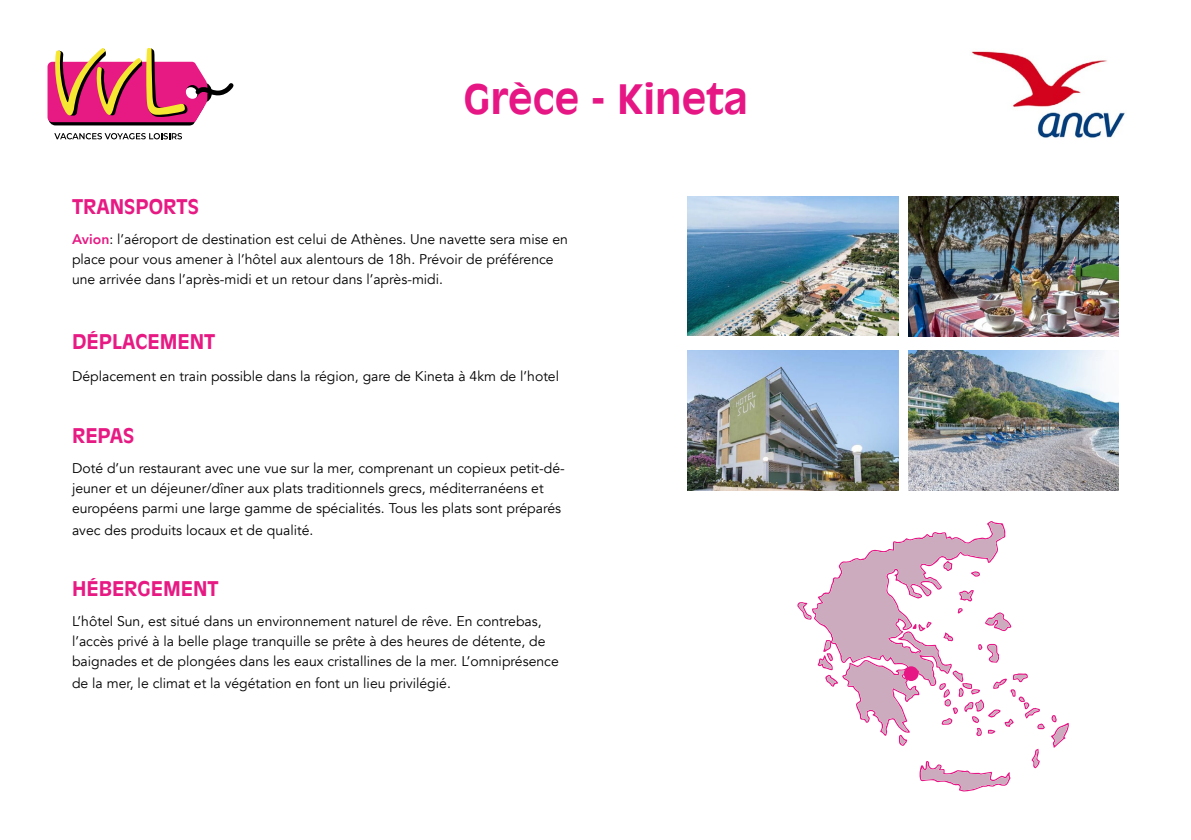
<style>
.page{position:relative;width:1191px;height:840px;background:#fff}
.page>*{position:absolute;margin:0;border:0;box-sizing:border-box;transform-origin:0 0}
.t1{font:700 40px "Antique Olive";color:#e61785}
.t2{font:700 20px "Antique Olive";color:#e71a84}
.t3{font:14px/20px "Avenir";color:#000}
.s1{font-weight:800;color:#e71a84}
</style>
<div class="page">
<svg style="left:54px;top:133px;width:128px;height:6px"></svg>
<svg style="left:48px;top:48px;width:186px;height:77px"></svg>
<img style="left:971px;top:51px;width:154px;height:87px">
<img style="left:687px;top:197px;width:211px;height:138px">
<img style="left:908px;top:197px;width:211px;height:139px">
<img style="left:687px;top:350px;width:211px;height:140px">
<img style="left:908px;top:350px;width:211px;height:140px">
<svg style="left:813px;top:522px;width:191px;height:212px"></svg>
<svg style="left:984px;top:612px;width:27px;height:19px"></svg>
<svg style="left:797px;top:602px;width:15px;height:17px"></svg>
<svg style="left:959px;top:589px;width:14px;height:12px"></svg>
<svg style="left:898px;top:734px;width:9px;height:12px"></svg>
<svg style="left:942px;top:560px;width:10px;height:11px"></svg>
<svg style="left:943px;top:632px;width:10px;height:9px"></svg>
<svg style="left:817px;top:641px;width:21px;height:45px"></svg>
<svg style="left:970px;top:571px;width:10px;height:5px"></svg>
<svg style="left:919px;top:669px;width:150px;height:122px"></svg>
<svg style="left:912px;top:621px;width:19px;height:10px"></svg>
<svg style="left:978px;top:643px;width:21px;height:19px"></svg>
<svg style="left:957px;top:607px;width:5px;height:6px"></svg>
<div style="left:904px;top:666px;width:14px;height:14px;background:#e61785;border-radius:50%"></div>
<h2 class="t2" style="left:72px;top:194px;width:128px">TRANSPORTS</h2>
<h1 class="t1" style="left:464px;top:75px;width:286px">Grèce - Kineta</h1>
<p class="t3" style="left:72px;top:229px;width:497px"><span class="s1">Avion</span>: l’aéroport de destination est celui de Athènes. Une navette sera mise en place pour vous amener à l’hôtel aux alentours de 18h. Prévoir de préférence une arrivée dans l’après-midi et un retour dans l’après-midi.</p>
<h2 class="t2" style="left:72px;top:329px;width:145px">DÉPLACEMENT</h2>
<p class="t3" style="left:72px;top:366px;width:488px">Déplacement en train possible dans la région, gare de Kineta à 4km de l’hotel</p>
<h2 class="t2" style="left:72px;top:422px;width:64px">REPAS</h2>
<p class="t3" style="left:72px;top:458px;width:494px">Doté d’un restaurant avec une vue sur la mer, comprenant un copieux petit-dé&shy;jeuner et un déjeuner/dîner aux plats traditionnels grecs, méditerranéens et européens parmi une large gamme de spécialités. Tous les plats sont préparés</p>
<p class="t3" style="left:72px;top:520px;width:243px">avec des produits locaux et de qualité.</p>
<h2 class="t2" style="left:72px;top:576px;width:148px">HÉBERGEMENT</h2>
<p class="t3" style="left:72px;top:611px;width:488px">L’hôtel Sun, est situé dans un environnement naturel de rêve. En contrebas, l’accès privé à la belle plage tranquille se prête à des heures de détente, de baignades et de plongées dans les eaux cristallines de la mer. L’omniprésence</p>
<p class="t3" style="left:72px;top:673px;width:380px">de la mer, le climat et la végétation en font un lieu privilégié.</p>
</div>
